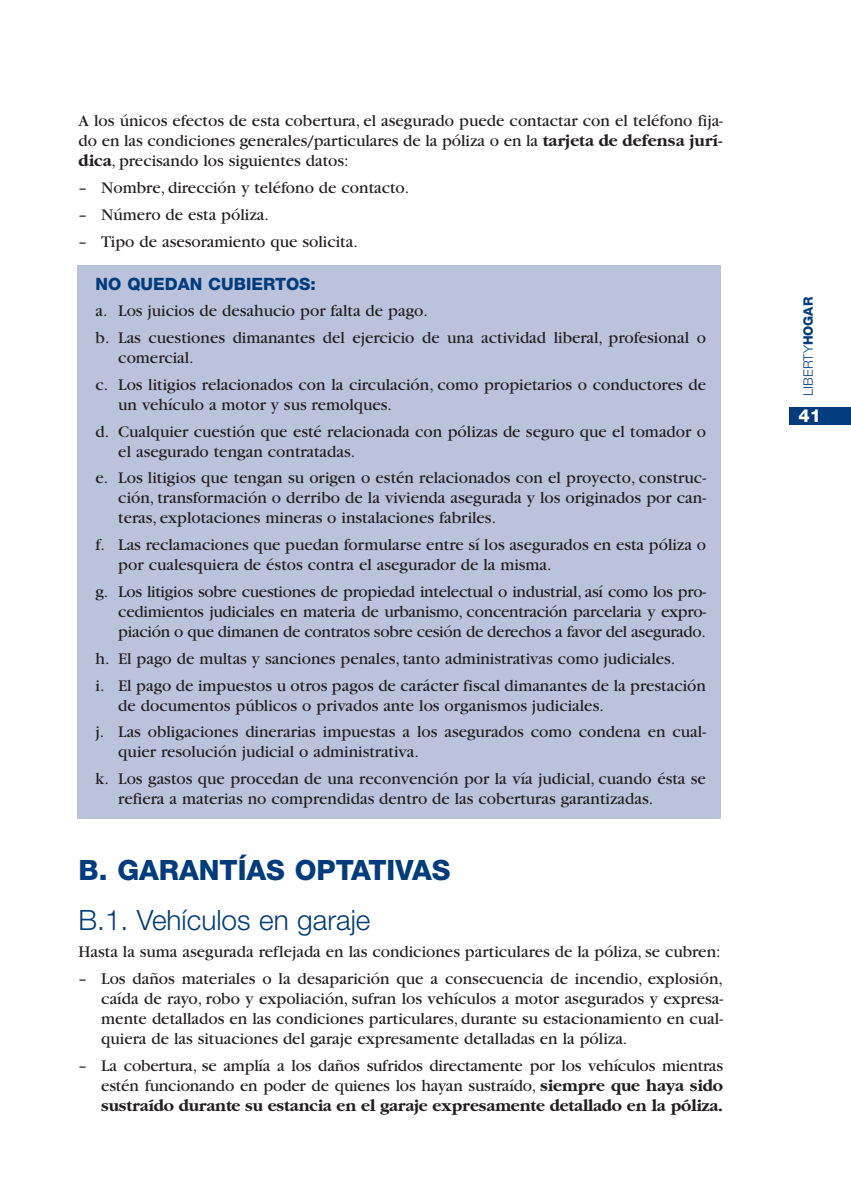
<style>
.page{position:relative;width:851px;height:1191px;background:#fff}
.page>*{position:absolute;margin:0;border:0;box-sizing:border-box;transform-origin:0 0}
.t1{font:300 28px "Helvetica Neue";color:#013d7d}
.t2{font:800 28px "Helvetica Neue";color:#013d7d}
.t3{font:800 18px "Helvetica Neue";color:#fff}
.t4{font:17px/20px "Garamond";color:#231f20}
.t5{font:800 17px "Helvetica Neue";color:#013d7d}
.t6{font:300 13px "Helvetica Neue";color:#013d7d}
.s1{font-weight:700}
.s2{font-weight:800}
</style>
<div class="page">
<div style="left:78px;top:265px;width:642px;height:553px;background:#bbc2db"></div>
<div style="left:789px;top:407px;width:61px;height:17px;background:#013d7d"></div>
<p class="t4" style="left:79px;top:112px;width:645px;text-align:justify">A los únicos efectos de esta cobertura, el asegurado puede contactar con el teléfono fija&shy;do en las condiciones generales/particulares de la póliza o en la <span class="s1">tarjeta de defensa jurí&shy;dica</span>, precisando los siguientes datos:</p>
<p class="t4" style="left:79px;top:179px;width:332px">– Nombre, dirección y teléfono de contacto.</p>
<p class="t4" style="left:79px;top:206px;width:192px">– Número de esta póliza.</p>
<p class="t4" style="left:79px;top:233px;width:281px">– Tipo de asesoramiento que solicita.</p>
<p class="t5" style="left:96px;top:278px;width:222px">NO QUEDAN CUBIERTOS:</p>
<p class="t4" style="left:96px;top:299px;width:611px;line-height:26.8px">a. Los juicios de desahucio por falta de pago.<br>b. Las cuestiones dimanantes del ejercicio de una actividad liberal, profesional o</p>
<p class="t4" style="left:96px;top:346px;width:612px;line-height:26.8px;text-indent:23px">comercial.<br>c. Los litigios relacionados con la circulación, como propietarios o conductores de</p>
<p class="t4" style="left:96px;top:392px;width:611px;line-height:26.8px;text-indent:23px">un vehículo a motor y sus remolques.<br>d. Cualquier cuestión que esté relacionada con pólizas de seguro que el tomador o</p>
<p class="t4" style="left:96px;top:439px;width:612px;line-height:26.8px;text-indent:23px">el asegurado tengan contratadas.<br>e. Los litigios que tengan su origen o estén relacionados con el proyecto, construc-</p>
<p class="t4" style="left:118px;top:489px;width:589px">ción, transformación o derribo de la vivienda asegurada y los originados por can&shy;teras, explotaciones mineras o instalaciones fabriles.</p>
<p class="t4" style="left:118px;top:536px;width:589px;text-indent:-23px">f. Las reclamaciones que puedan formularse entre sí los asegurados en esta póliza o por cualesquiera de éstos contra el asegurador de la misma.</p>
<p class="t4" style="left:118px;top:583px;width:589px;text-align:justify;text-indent:-23px">g. Los litigios sobre cuestiones de propiedad intelectual o industrial, así como los pro&shy;cedimientos judiciales en materia de urbanismo, concentración parcelaria y expro&shy;piación o que dimanen de contratos sobre cesión de derechos a favor del asegurado.</p>
<p class="t4" style="left:96px;top:646px;width:611px;line-height:26.8px">h. El pago de multas y sanciones penales, tanto administrativas como judiciales.<br>i. El pago de impuestos u otros pagos de carácter fiscal dimanantes de la prestación</p>
<p class="t4" style="left:96px;top:693px;width:612px;line-height:26.8px;text-indent:23px">de documentos públicos o privados ante los organismos judiciales.<br>j. Las obligaciones dinerarias impuestas a los asegurados como condena en cual-</p>
<p class="t4" style="left:96px;top:740px;width:611px;line-height:26.8px;text-indent:23px">quier resolución judicial o administrativa.<br>k. Los gastos que procedan de una reconvención por la vía judicial, cuando ésta se</p>
<p class="t4" style="left:118px;top:790px;width:536px">refiera a materias no comprendidas dentro de las coberturas garantizadas.</p>
<h1 class="t2" style="left:79px;top:860px;width:373px">B. GARANTÍAS OPTATIVAS</h1>
<h1 class="t1" style="left:79px;top:910px;width:293px">B.1. Vehículos en garaje</h1>
<p class="t4" style="left:79px;top:943px;width:643px">Hasta la suma asegurada reflejada en las condiciones particulares de la póliza, se cubren:</p>
<p class="t4" style="left:101px;top:970px;width:623px;text-align:justify;text-indent:-23px">– Los daños materiales o la desaparición que a consecuencia de incendio, explosión, caída de rayo, robo y expoliación, sufran los vehículos a motor asegurados y expresa&shy;mente detallados en las condiciones particulares, durante su estacionamiento en cual&shy;quiera de las situaciones del garaje expresamente detalladas en la póliza.</p>
<p class="t4" style="left:101px;top:1057px;width:623px;text-align:justify;text-indent:-23px">– La cobertura, se amplía a los daños sufridos directamente por los vehículos mientras estén funcionando en poder de quienes los hayan sustraído, <span class="s1">siempre que haya sido sustraído durante su estancia en el garaje expresamente detallado en la póliza.</span></p>
<p class="t6" style="left:803px;top:395px;width:100px;rotate:-90deg">LIBERTY<span class="s2">HOGAR</span></p>
<p class="t3" style="left:798px;top:409px;width:24px">41</p>
</div>
